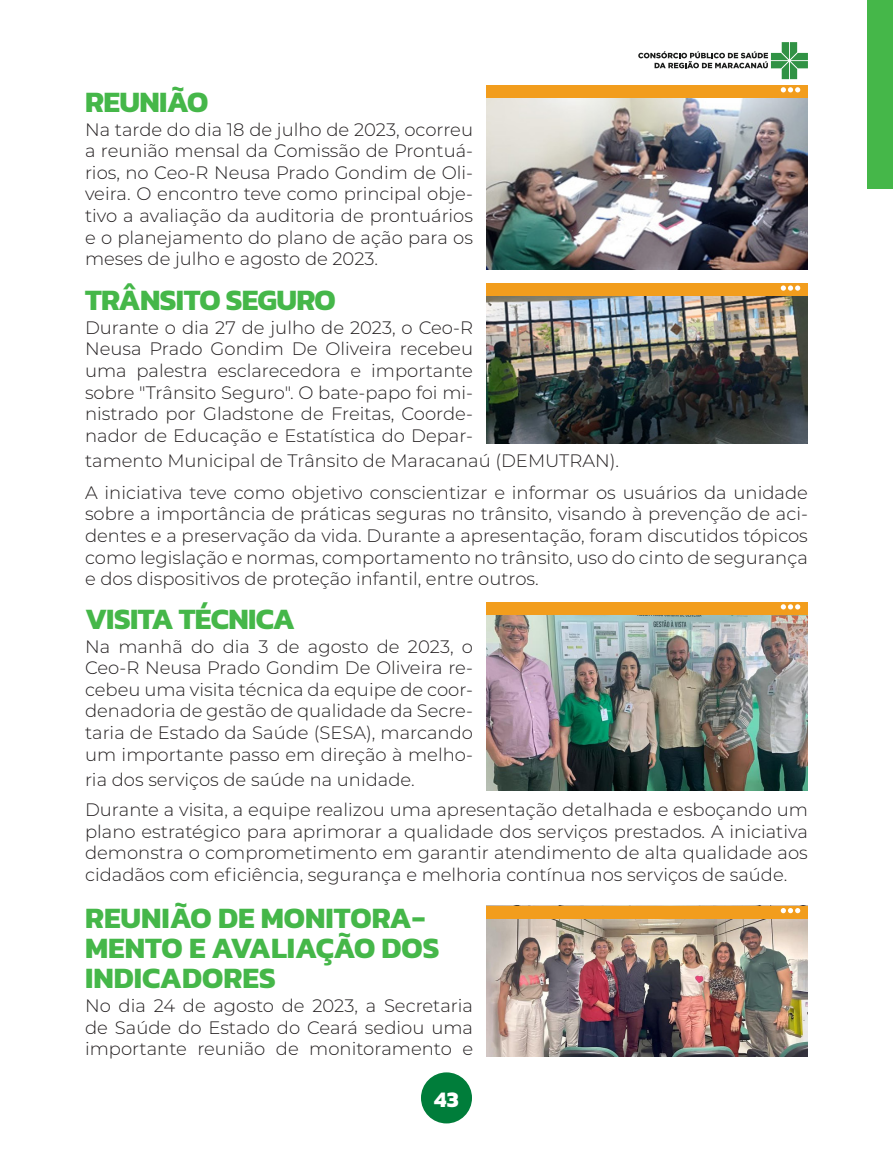
<style>
.page{position:relative;width:893px;height:1149px;background:#fff}
.page>*{position:absolute;margin:0;border:0;box-sizing:border-box;transform-origin:0 0}
.Estilo_de_parágrafo{font:700 30px/29.7px "Kanit";color:#45b749}
.Estilo_de_parágrafo-2{font:700 30px "Kanit";letter-spacing:-.02em;color:#45b749}
.t1{font:700 22.5px "Kanit";color:#fff}
.Estilo_de_parágrafo-3{font:300 18px/21.6px "Montserrat";color:#231f20;text-align:justify}
</style>
<div class="page">
<div style="left:421px;top:1071px;width:51px;height:52px;background:#007d3a;border-radius:50%"></div>
<img style="left:487px;top:97px;width:321px;height:172px">
<img style="left:487px;top:296px;width:321px;height:147px">
<img style="left:487px;top:614px;width:321px;height:176px">
<img style="left:487px;top:918px;width:321px;height:138px">
<div style="left:487px;top:85px;width:321px;height:12px;background:#f29d1d"></div>
<div style="left:487px;top:283px;width:321px;height:13px;background:#f29d1d"></div>
<div style="left:487px;top:602px;width:321px;height:12px;background:#f29d1d"></div>
<div style="left:487px;top:905px;width:321px;height:13px;background:#f29d1d"></div>
<svg style="left:781px;top:87px;width:19px;height:5px"></svg>
<svg style="left:781px;top:285px;width:19px;height:5px"></svg>
<svg style="left:781px;top:604px;width:19px;height:5px"></svg>
<svg style="left:781px;top:908px;width:19px;height:4px"></svg>
<svg style="left:638px;top:42px;width:170px;height:37px"></svg>
<div style="left:867px;top:0;width:26px;height:188px;background:#45b749"></div>
<p class="Estilo_de_parágrafo-2" style="left:85px;top:78px;width:125px">REUNIÃO</p>
<p class="Estilo_de_parágrafo-3" style="left:85px;top:118px;width:390px">Na tarde do dia 18 de julho de 2023, ocorreu a reunião mensal da Comissão de Prontuá&shy;rios, no Ceo-R Neusa Prado Gondim de Oli&shy;veira. O encontro teve como principal obje&shy;tivo a avaliação da auditoria de prontuários e o planejamento do plano de ação para os meses de julho e agosto de 2023.</p>
<p class="Estilo_de_parágrafo-2" style="left:85px;top:276px;width:252px">TRÂNSITO SEGURO</p>
<p class="Estilo_de_parágrafo-3" style="left:85px;top:316px;width:389px">Durante o dia 27 de julho de 2023, o Ceo-R Neusa Prado Gondim De Oliveira recebeu uma palestra esclarecedora e importante sobre "Trânsito Seguro". O bate-papo foi mi&shy;nistrado por Gladstone de Freitas, Coorde&shy;nador de Educação e Estatística do Depar-</p>
<p class="Estilo_de_parágrafo-3" style="left:85px;top:449px;width:535px">tamento Municipal de Trânsito de Maracanaú (DEMUTRAN).</p>
<p class="Estilo_de_parágrafo-3" style="left:85px;top:481px;width:724px">A iniciativa teve como objetivo conscientizar e informar os usuários da unidade sobre a importância de práticas seguras no trânsito, visando à prevenção de aci&shy;dentes e a preservação da vida. Durante a apresentação, foram discutidos tópicos como legislação e normas, comportamento no trânsito, uso do cinto de segurança e dos dispositivos de proteção infantil, entre outros.</p>
<p class="Estilo_de_parágrafo-2" style="left:85px;top:595px;width:212px">VISITA TÉCNICA</p>
<p class="Estilo_de_parágrafo-3" style="left:85px;top:634px;width:390px">Na manhã do dia 3 de agosto de 2023, o Ceo-R Neusa Prado Gondim De Oliveira re&shy;cebeu uma visita técnica da equipe de coor&shy;denadoria de gestão de qualidade da Secre&shy;taria de Estado da Saúde (SESA), marcando um importante passo em direção à melho-</p>
<p class="Estilo_de_parágrafo-3" style="left:85px;top:767px;width:331px">ria dos serviços de saúde na unidade.</p>
<p class="Estilo_de_parágrafo-3" style="left:85px;top:798px;width:724px">Durante a visita, a equipe realizou uma apresentação detalhada e esboçando um plano estratégico para aprimorar a qualidade dos serviços prestados. A iniciativa demonstra o comprometimento em garantir atendimento de alta qualidade aos cidadãos com eficiência, segurança e melhoria contínua nos serviços de saúde.</p>
<p class="Estilo_de_parágrafo" style="left:85px;top:902px;width:356px">REUNIÃO DE MONITORA-<br>MENTO E AVALIAÇÃO DOS<br>INDICADORES</p>
<p class="Estilo_de_parágrafo-3" style="left:85px;top:994px;width:390px">No dia 24 de agosto de 2023, a Secretaria de Saúde do Estado do Ceará sediou uma importante reunião de monitoramento e</p>
<p class="t1" style="left:434px;top:1081px;width:26px">43</p>
</div>
